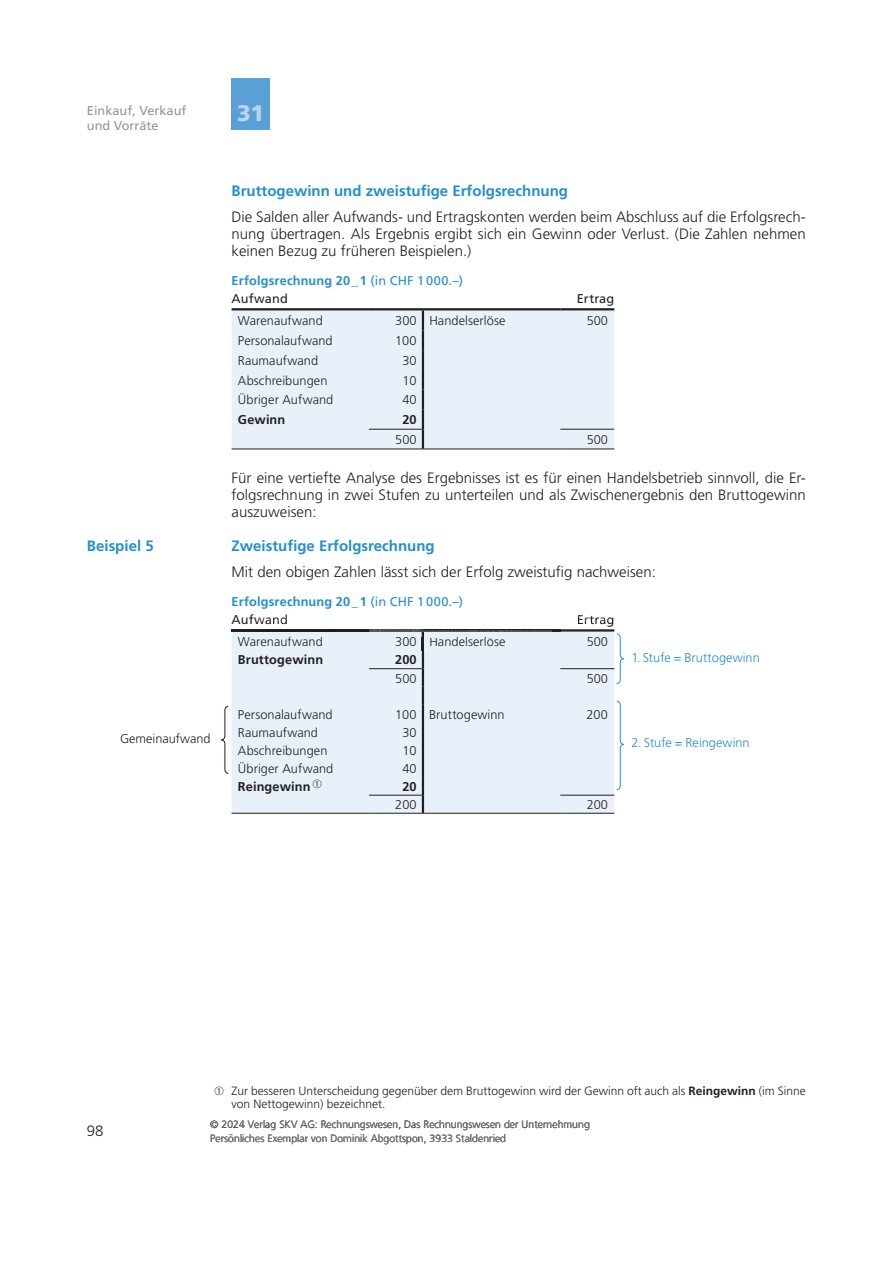
<style>
.page{position:relative;width:893px;height:1263px;background:#fff}
.page>*{position:absolute;margin:0;border:0;box-sizing:border-box;transform-origin:0 0}
.t1{font:900 22.5px "Frutiger LT Std";color:#bdd4ed}
.t2{font:300 15px/17px "Frutiger LT Std";color:#231f20;text-align:justify}
.t3{font:700 15px "Frutiger LT Std";color:#238fcf}
.t4{font:300 12.75px "Frutiger LT Std";color:#231f20}
.t5{font:700 12.75px/18px "Frutiger LT Std";letter-spacing:.015em;color:#238fcf}
.t6{font:300 12.75px "Frutiger LT Std";letter-spacing:.005em;color:#238fcf}
.t7{font:700 12.75px "Frutiger LT Std";letter-spacing:.01em;color:#231f20}
.t8{font:12.75px/14.2px "Frutiger LT Std";color:#939598}
.t9{font:12.75px "Frutiger LT Std";letter-spacing:.005em;color:#201d1e}
.t10{font:12.75px "Frutiger LT Std";letter-spacing:.005em;color:#231f20}
.t11{font:300 12.75px "Frutiger LT Std";color:#1b1b1e}
.t12{font:300 12px/12.8px "Frutiger LT Std";color:#231f20}
.t13{font:300 10.5px/13.5px "Frutiger LT Com";color:#231f20}
.s1{font-weight:400}
.s2{font-weight:400;color:#231f20}
.s3{font-weight:400;color:#201d1e}
.s4{font-weight:700}
</style>
<div class="page">
<div style="left:232px;top:79px;width:38px;height:51px;background:#59a0d7"></div>
<div style="left:232px;top:310px;width:382px;height:139px;background:#e8f0f9"></div>
<hr style="left:560px;top:308px;width:54px;height:2px;background:#231f20">
<hr style="left:369px;top:308px;width:54px;height:2px;background:#231f20">
<hr style="left:369px;top:429px;width:53px;height:1px;background:#231f20">
<hr style="left:369px;top:449px;width:54px;height:1px;background:#231f20">
<hr style="left:560px;top:449px;width:54px;height:1px;background:#231f20">
<hr style="left:560px;top:429px;width:54px;height:1px;background:#231f20">
<hr style="left:232px;top:308px;width:137px;height:2px;background:#231f20">
<hr style="left:232px;top:449px;width:137px;height:1px;background:#231f20">
<hr style="left:423px;top:308px;width:137px;height:2px;background:#231f20">
<hr style="left:423px;top:449px;width:137px;height:1px;background:#231f20">
<hr style="left:422px;top:310px;width:2px;height:20px;background:#231f20">
<hr style="left:422px;top:330px;width:2px;height:20px;background:#231f20">
<hr style="left:422px;top:350px;width:2px;height:20px;background:#231f20">
<hr style="left:422px;top:370px;width:2px;height:20px;background:#231f20">
<svg style="left:422px;top:390px;width:2px;height:19px"></svg>
<hr style="left:422px;top:409px;width:2px;height:20px;background:#231f20">
<hr style="left:422px;top:429px;width:2px;height:20px;background:#231f20">
<hr style="left:369px;top:813px;width:54px;height:1px;background:#231f20">
<hr style="left:560px;top:813px;width:54px;height:1px;background:#231f20">
<hr style="left:232px;top:813px;width:137px;height:1px;background:#231f20">
<hr style="left:423px;top:813px;width:137px;height:1px;background:#231f20">
<svg style="left:221px;top:614px;width:403px;height:199px"></svg>
<p class="t8" style="left:87px;top:104px;width:101px">Einkauf, Verkauf und Vorräte</p>
<h1 class="t1" style="left:237px;top:104px;width:28px">31</h1>
<p class="t3" style="left:87px;top:539px;width:68px">Beispiel 5</p>
<p class="t4" style="left:120px;top:733px;width:92px">Gemeinaufwand</p>
<p class="t3" style="left:232px;top:185px;width:338px">Bruttogewinn und zweistufige Erfolgsrechnung</p>
<p class="t2" style="left:232px;top:209px;width:576px">Die Salden aller Aufwands- und Ertragskonten werden beim Abschluss auf die Erfolgsrech&shy;nung übertragen. Als Ergebnis ergibt sich ein Gewinn oder Verlust. (Die Zahlen nehmen keinen Bezug zu früheren Beispielen.)</p>
<p class="t5" style="left:232px;top:272px;width:233px">Erfolgsrechnung 20_1 <span class="s1">(in CHF 1 000.–)<br></span><span class="s2">Aufwand</span></p>
<p class="t10" style="left:577px;top:293px;width:39px">Ertrag</p>
<p class="t4" style="left:238px;top:315px;width:86px">Warenaufwand</p>
<p class="t4" style="left:395px;top:315px;width:112px">300 Handelserlöse</p>
<p class="t4" style="left:587px;top:315px;width:23px">500</p>
<p class="t4" style="left:238px;top:335px;width:96px">Personalaufwand</p>
<p class="t4" style="left:395px;top:335px;width:23px">100</p>
<p class="t4" style="left:238px;top:355px;width:82px">Raumaufwand</p>
<p class="t4" style="left:402px;top:355px;width:16px">30</p>
<p class="t4" style="left:238px;top:375px;width:91px">Abschreibungen</p>
<p class="t4" style="left:402px;top:375px;width:16px">10</p>
<p class="t4" style="left:238px;top:394px;width:97px">Übriger Aufwand</p>
<p class="t4" style="left:402px;top:394px;width:16px">40</p>
<p class="t7" style="left:238px;top:414px;width:49px">Gewinn</p>
<p class="t7" style="left:402px;top:414px;width:16px">20</p>
<p class="t4" style="left:395px;top:434px;width:23px">500</p>
<p class="t4" style="left:587px;top:434px;width:23px">500</p>
<p class="t2" style="left:232px;top:470px;width:576px">Für eine vertiefte Analyse des Ergebnisses ist es für einen Handelsbetrieb sinnvoll, die Er&shy;folgsrechnung in zwei Stufen zu unterteilen und als Zwischenergebnis den Bruttogewinn auszuweisen:</p>
<p class="t3" style="left:232px;top:540px;width:205px">Zweistufige Erfolgsrechnung</p>
<p class="t2" style="left:232px;top:564px;width:426px">Mit den obigen Zahlen lässt sich der Erfolg zweistufig nachweisen:</p>
<p class="t5" style="left:232px;top:593px;width:233px">Erfolgsrechnung 20_1 <span class="s1">(in CHF 1 000.–)<br></span><span class="s2">Auf</span><span class="s3">wand</span></p>
<p class="t4" style="left:238px;top:636px;width:86px">Warenaufwand</p>
<p class="t4" style="left:395px;top:636px;width:112px">300 Han elserlöse</p>
<p class="t4" style="left:587px;top:636px;width:23px">500</p>
<p class="t7" style="left:238px;top:655px;width:87px">Bruttogewinn</p>
<p class="t7" style="left:395px;top:655px;width:23px">200</p>
<p class="t4" style="left:395px;top:673px;width:23px">500</p>
<p class="t4" style="left:587px;top:673px;width:23px">500</p>
<p class="t4" style="left:238px;top:709px;width:96px">Personalaufwand</p>
<p class="t4" style="left:395px;top:709px;width:111px">100 Bruttogewinn</p>
<p class="t4" style="left:586px;top:709px;width:23px">200</p>
<p class="t4" style="left:238px;top:727px;width:82px">Raumaufwand</p>
<p class="t4" style="left:402px;top:727px;width:16px">30</p>
<p class="t4" style="left:238px;top:745px;width:91px">Abschreibungen</p>
<p class="t4" style="left:402px;top:745px;width:16px">10</p>
<p class="t4" style="left:238px;top:763px;width:97px">Übriger Aufwand</p>
<p class="t4" style="left:402px;top:763px;width:16px">40</p>
<p class="t7" style="left:238px;top:781px;width:74px">Reingewinn</p>
<p class="t7" style="left:402px;top:781px;width:16px">20</p>
<p class="t4" style="left:395px;top:799px;width:23px">200</p>
<p class="t4" style="left:587px;top:799px;width:23px">200</p>
<p class="t9" style="left:577px;top:614px;width:61px">Ertrag<sup>mung</sup></p>
<p class="t11" style="left:451px;top:636px;width:9px">d</p>
<p class="t6" style="left:631px;top:652px;width:130px">1. Stufe = Bruttogewinn</p>
<p class="t6" style="left:631px;top:737px;width:120px">2. Stufe = Reingewinn</p>
<p class="t2" style="left:87px;top:1123px;width:18px">98</p>
<p class="t12" style="left:232px;top:1085px;width:575px;text-indent:-17px">➀ Zur besseren Unterscheidung gegenüber dem Bruttogewinn wird der Gewinn oft auch als <span class="s4">Reingewinn</span> (im Sinne von Nettogewinn) bezeichnet.</p>
<p class="t13" style="left:210px;top:1119px;width:381px">© 2024 Verlag SKV AG: Rechnungswesen, Das Rechnungswesen der Unternehmung<br>Persönliches Exemplar von Dominik Abgottspon, 3933 Staldenried</p>
</div>
